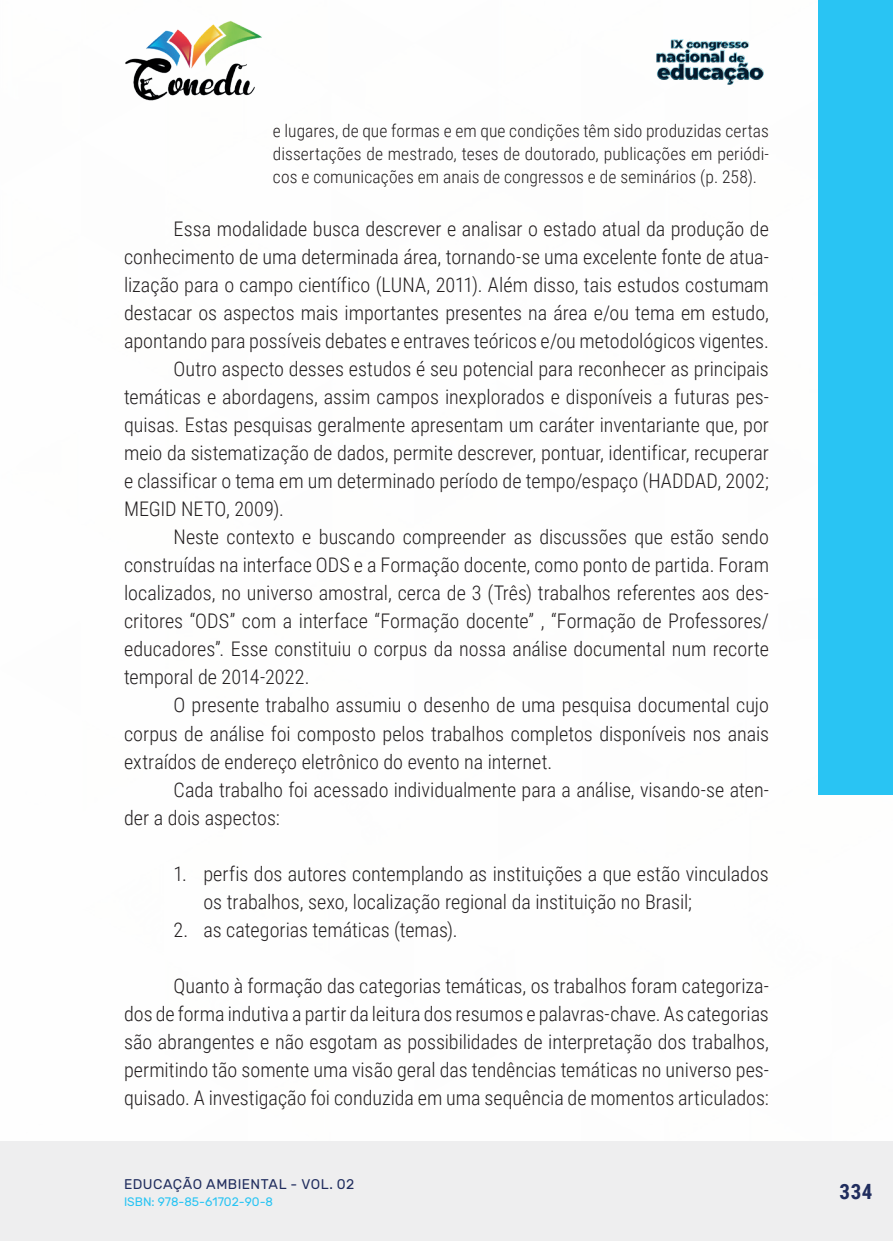
<style>
.page{position:relative;width:893px;height:1241px;background:#fff}
.page>*{position:absolute;margin:0;border:0;box-sizing:border-box;transform-origin:0 0}
.t1{font:700 21px "Roboto Condensed";color:#202d5e}
._9_CORPO{font:300 20.12px/28px "Roboto Condensed";color:#231f20;text-align:justify}
._16_CITACAO{font:300 17.5px/22.8px "Roboto Condensed";letter-spacing:.005em;color:#231f20;text-align:justify}
.t2{font:14px "Rubik";letter-spacing:.035em;color:#202d5e}
.t3{font:12.25px "Rubik";color:#29c4f3}
</style>
<div class="page">
<div style="left:0;top:1141px;width:893px;height:99px;background:#eeeeef"></div>
<div style="left:819px;top:0;width:74px;height:794px;background:#29c4f3"></div>
<img style="left:125px;top:20px;width:137px;height:81px">
<img style="left:656px;top:39px;width:108px;height:46px">
<p class="_16_CITACAO" style="left:273px;top:119px;width:498px">e lugares, de que formas e em que condições têm sido produzidas certas dissertações de mestrado, teses de doutorado, publicações em periódi&shy;cos e comunicações em anais de congressos e de seminários (p. 258).</p>
<p class="_9_CORPO" style="left:124px;top:214px;width:646px;text-indent:50px">Essa modalidade busca descrever e analisar o estado atual da produção de conhecimento de uma determinada área, tornando-se uma excelente fonte de atua&shy;lização para o campo científico (LUNA, 2011). Além disso, tais estudos costumam destacar os aspectos mais importantes presentes na área e/ou tema em estudo, apontando para possíveis debates e entraves teóricos e/ou metodológicos vigentes.</p>
<p class="_9_CORPO" style="left:124px;top:354px;width:646px;text-indent:50px">Outro aspecto desses estudos é seu potencial para reconhecer as principais temáticas e abordagens, assim campos inexplorados e disponíveis a futuras pes&shy;quisas. Estas pesquisas geralmente apresentam um caráter inventariante que, por meio da sistematização de dados, permite descrever, pontuar, identificar, recuperar e classificar o tema em um determinado período de tempo/espaço (HADDAD, 2002; MEGID NETO, 2009).</p>
<p class="_9_CORPO" style="left:124px;top:522px;width:646px;text-indent:50px">Neste contexto e buscando compreender as discussões que estão sendo construídas na interface ODS e a Formação docente, como ponto de partida. Foram localizados, no universo amostral, cerca de 3 (Três) trabalhos referentes aos des&shy;critores “ODS” com a interface “Formação docente” , “Formação de Professores/ educadores”. Esse constituiu o corpus da nossa análise documental num recorte temporal de 2014-2022.</p>
<p class="_9_CORPO" style="left:124px;top:690px;width:646px;text-indent:50px">O presente trabalho assumiu o desenho de uma pesquisa documental cujo corpus de análise foi composto pelos trabalhos completos disponíveis nos anais extraídos de endereço eletrônico do evento na internet.</p>
<p class="_9_CORPO" style="left:124px;top:774px;width:646px;text-indent:50px">Cada trabalho foi acessado individualmente para a análise, visando-se aten&shy;der a dois aspectos:</p>
<p class="_9_CORPO" style="left:203px;top:858px;width:567px;text-indent:-30px">1. perfis dos autores contemplando as instituições a que estão vinculados os trabalhos, sexo, localização regional da instituição no Brasil;</p>
<p class="_9_CORPO" style="left:174px;top:914px;width:286px">2. as categorias temáticas (temas).</p>
<p class="_9_CORPO" style="left:124px;top:970px;width:646px;text-indent:50px">Quanto à formação das categorias temáticas, os trabalhos foram categoriza&shy;dos de forma indutiva a partir da leitura dos resumos e palavras-chave. As categorias são abrangentes e não esgotam as possibilidades de interpretação dos trabalhos, permitindo tão somente uma visão geral das tendências temáticas no universo pes&shy;quisado. A investigação foi conduzida em uma sequência de momentos articulados:</p>
<p class="t2" style="left:124px;top:1175px;width:232px">EDUCAÇÃO AMBIENTAL - VOL. 02</p>
<p class="t3" style="left:124px;top:1194px;width:151px">ISBN: 978-85-61702-90-8</p>
<p class="t1" style="left:839px;top:1176px;width:34px">334</p>
</div>
